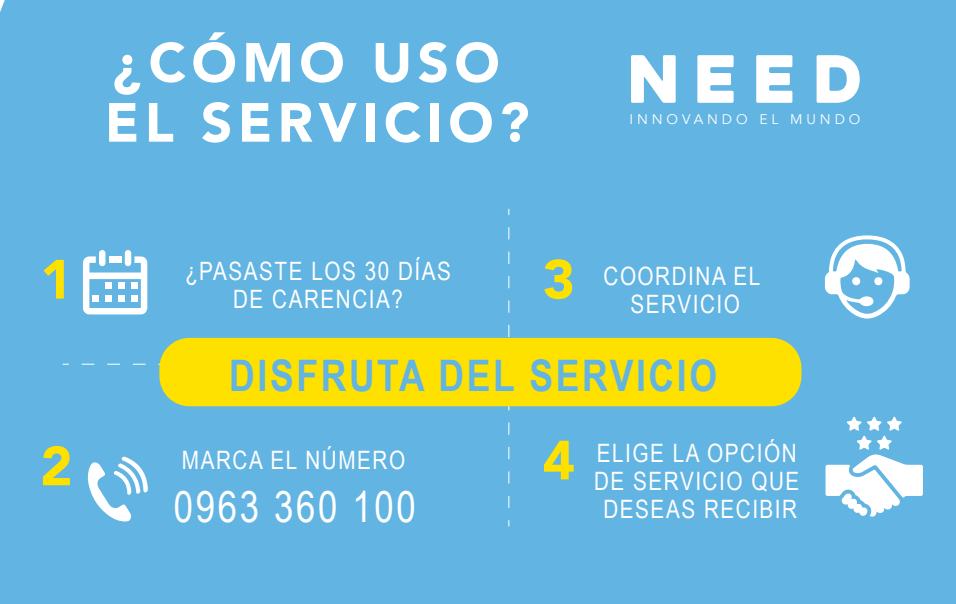
<style>
.page{position:relative;width:956px;height:604px;background:#fff}
.page>*{position:absolute;margin:0;border:0;box-sizing:border-box;transform-origin:0 0}
.t1{font:900 54.4px/60px "Avenir";letter-spacing:.1em;color:#fff}
.t2{font:900 54.4px "Avenir";color:#ffe100}
.t3{font:700 43.2px "Arial Narrow";letter-spacing:.06em;color:#62b4e2}
.t4{font:42.8px "Arial Narrow";letter-spacing:.06em;color:#fff}
.t5{font:25.2px/28px "Arial Narrow";letter-spacing:.06em;color:#fff;text-align:center}
.t6{font:14px "Avenir";letter-spacing:.28em;color:#fff}
</style>
<div class="page">
<div style="left:0;top:0;width:956px;height:603px;background:#62b4e2"></div>
<svg style="left:83px;top:250px;width:64px;height:64px"></svg>
<div style="left:131px;top:295px;width:7px;height:6px;background:#fff"></div>
<svg style="left:87px;top:456px;width:61px;height:65px"></svg>
<svg style="left:631px;top:55px;width:45px;height:48px"></svg>
<svg style="left:697px;top:55px;width:36px;height:48px"></svg>
<svg style="left:756px;top:55px;width:36px;height:48px"></svg>
<svg style="left:816px;top:55px;width:44px;height:48px"></svg>
<svg style="left:825px;top:235px;width:85px;height:83px"></svg>
<div style="left:852px;top:277px;width:8px;height:8px;background:#fff;border-radius:50%"></div>
<div style="left:874px;top:277px;width:8px;height:8px;background:#fff;border-radius:50%"></div>
<svg style="left:825px;top:416px;width:98px;height:100px"></svg>
<svg style="left:508px;top:227px;width:1px;height:286px"></svg>
<svg style="left:82px;top:363px;width:77px;height:1px"></svg>
<div style="left:159px;top:337px;width:642px;height:69px;background:#ffe100;border-radius:30px"></div>
<h1 class="t1" style="left:105px;top:31px;width:426px">¿CÓMO USO<br>EL SERVICIO?</h1>
<p class="t6" style="left:629px;top:111px;width:232px">INNOVANDO EL MUNDO</p>
<p class="t5" style="left:185px;top:256px;width:267px">¿PASASTE LOS 30 DÍAS<br>DE CARENCIA?</p>
<h1 class="t2" style="left:40px;top:233px;width:34px">1</h1>
<h1 class="t2" style="left:543px;top:233px;width:34px">3</h1>
<p class="t5" style="left:603px;top:261px;width:158px">COORDINA EL<br>SERVICIO</p>
<h2 class="t3" style="left:229px;top:342px;width:489px">DISFRUTA DEL SERVICIO</h2>
<h1 class="t2" style="left:40px;top:419px;width:34px">2</h1>
<h1 class="t2" style="left:543px;top:413px;width:34px">4</h1>
<p class="t5" style="left:182px;top:445px;width:225px">MARCA EL NÚMERO</p>
<h3 class="t4" style="left:174px;top:475px;width:244px">0963 360 100</h3>
<p class="t5" style="left:594px;top:437px;width:207px">ELIGE LA OPCIÓN<br>DE SERVICIO QUE<br>DESEAS RECIBIR</p>
</div>
